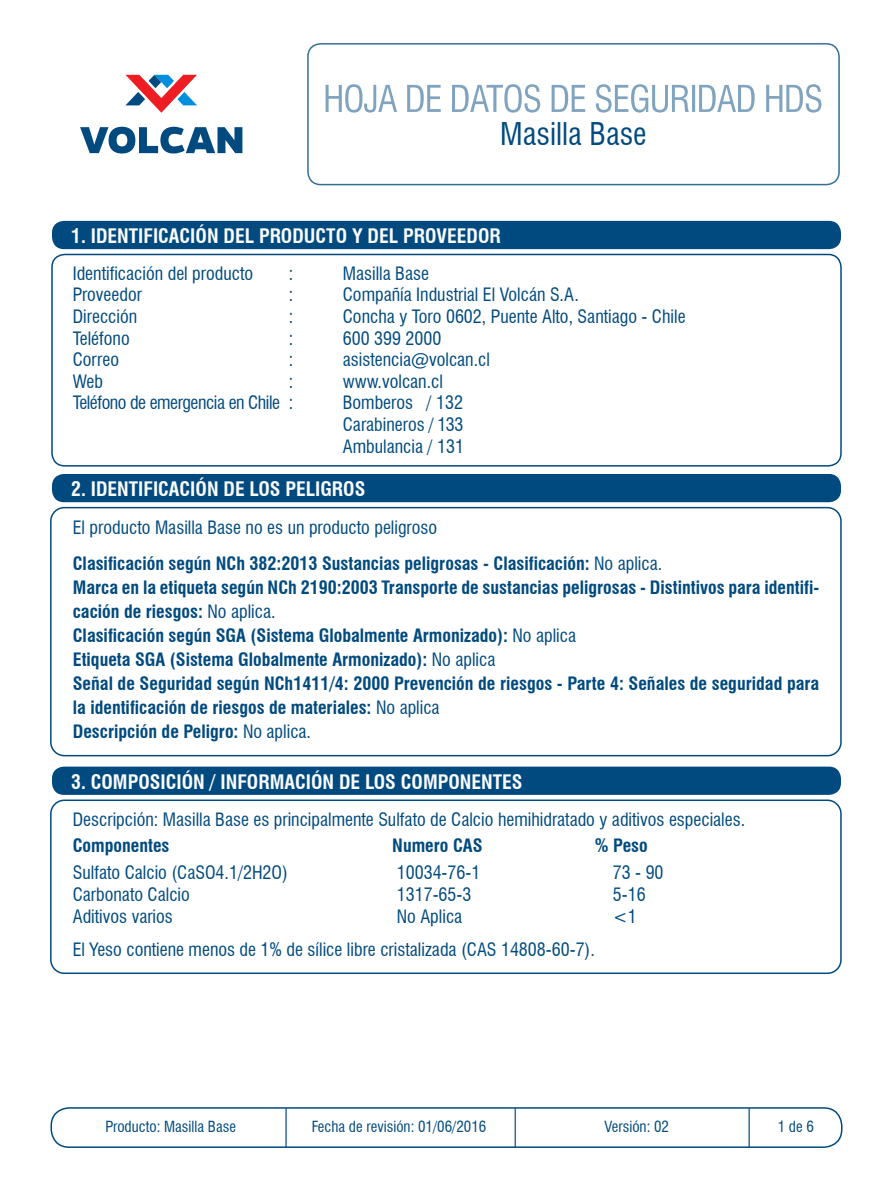
<style>
.page{position:relative;width:893px;height:1191px;background:#fff}
.page>*{position:absolute;margin:0;border:0;box-sizing:border-box;transform-origin:0 0}
.t1{font:condensed 30.6px "Swiss 721 BT";color:#004a7f}
.t2{font:700 condensed 19.5px "Swiss 721 BT";color:#fbfbfc}
.t3{font:700 condensed 18px/24px "Swiss 721 BT";color:#004a7f}
.t4{font:condensed 18px/21.6px "Swiss 721 BT";color:#004a7f;text-align:justify}
.t5{font:condensed 18px "Swiss 721 BT";letter-spacing:-.025em;color:#004a7f}
.t6{font:condensed 15px "Swiss 721 BT";color:#004a7f}
.s1{font-weight:400}
</style>
<div class="page">
<div style="left:50px;top:507px;width:792px;height:249px;border:2px solid #004a7f;border-radius:14px"></div>
<div style="left:50px;top:1107px;width:792px;height:41px;border:2px solid #004a7f;border-radius:18px"></div>
<hr style="left:285px;top:1108px;width:2px;height:39px;background:#004a7f">
<hr style="left:514px;top:1108px;width:2px;height:39px;background:#004a7f">
<hr style="left:748px;top:1108px;width:2px;height:39px;background:#004a7f">
<div style="left:51px;top:254px;width:791px;height:212px;border:2px solid #004a7f;border-radius:13px"></div>
<div style="left:52px;top:221px;width:789px;height:28px;background:#004a7f;border-radius:12px"></div>
<div style="left:52px;top:474px;width:789px;height:28px;background:#004a7f;border-radius:12px"></div>
<div style="left:50px;top:799px;width:792px;height:175px;border:2px solid #004a7f;border-radius:14px"></div>
<div style="left:52px;top:766px;width:789px;height:29px;background:#004a7f;border-radius:12px"></div>
<div style="left:307px;top:43px;width:533px;height:142px;border:2px solid #004a7f;border-radius:13px"></div>
<svg style="left:326px;top:84px;width:495px;height:29px"></svg>
<svg style="left:125px;top:75px;width:72px;height:38px"></svg>
<svg style="left:80px;top:127px;width:162px;height:26px"></svg>
<h1 class="t1" style="left:500px;top:115px;width:148px">Masilla Base</h1>
<p class="t2" style="left:71px;top:224px;width:431px">1. IDENTIFICACIÓN DEL PRODUCTO Y DEL PROVEEDOR</p>
<p class="t4" style="left:73px;top:262px;width:182px">Identificación del producto</p>
<p class="t4" style="left:289px;top:262px;width:6px">:</p>
<p class="t4" style="left:343px;top:262px;width:88px">Masilla Base</p>
<p class="t4" style="left:73px;top:284px;width:71px">Proveedor</p>
<p class="t4" style="left:289px;top:284px;width:6px">:</p>
<p class="t4" style="left:343px;top:284px;width:238px">Compañía Industrial El Volcán S.A.</p>
<p class="t4" style="left:73px;top:306px;width:66px">Dirección</p>
<p class="t4" style="left:289px;top:306px;width:6px">:</p>
<p class="t4" style="left:343px;top:306px;width:344px">Concha y Toro 0602, Puente Alto, Santiago - Chile</p>
<p class="t4" style="left:73px;top:327px;width:58px">Teléfono</p>
<p class="t4" style="left:289px;top:327px;width:6px">:</p>
<p class="t4" style="left:343px;top:327px;width:100px">600 399 2000</p>
<p class="t4" style="left:73px;top:349px;width:48px">Correo</p>
<p class="t4" style="left:289px;top:349px;width:6px">:</p>
<p class="t4" style="left:343px;top:349px;width:149px">asistencia@volcan.cl</p>
<p class="t4" style="left:73px;top:370px;width:32px">Web</p>
<p class="t4" style="left:289px;top:370px;width:6px">:</p>
<p class="t4" style="left:343px;top:370px;width:102px">www.volcan.cl</p>
<p class="t5" style="left:73px;top:392px;width:222px">Teléfono de emergencia en Chile :</p>
<p class="t4" style="left:343px;top:392px;width:123px">Bomberos / 132<br>Carabineros / 133<br>Ambulancia / 131</p>
<p class="t2" style="left:71px;top:477px;width:296px">2. IDENTIFICACIÓN DE LOS PELIGROS</p>
<p class="t3" style="left:73px;top:509px;width:591px;line-height:36.6px"><span class="s1">El producto Masilla Base no es un producto peligroso<br></span>Clasificación según NCh 382:2013 Sustancias peligrosas - Clasificación: <span class="s1">No aplica.</span></p>
<p class="t3" style="left:73px;top:575px;width:748px">Marca en la etiqueta según NCh 2190:2003 Transporte de sustancias peligrosas - Distintivos para identifi&shy;cación de riesgos: <span class="s1">No aplica.<br></span>Clasificación según SGA (Sistema Globalmente Armonizado): <span class="s1">No aplica<br></span>Etiqueta SGA (Sistema Globalmente Armonizado): <span class="s1">No aplica<br></span>Señal de Seguridad según NCh1411/4: 2000 Prevención de riesgos - Parte 4: Señales de seguridad para la identificación de riesgos de materiales: <span class="s1">No aplica<br></span>Descripción de Peligro: <span class="s1">No aplica.</span></p>
<p class="t2" style="left:71px;top:770px;width:453px">3. COMPOSICIÓN / INFORMACIÓN DE LOS COMPONENTES</p>
<p class="t4" style="left:73px;top:809px;width:674px">Descripción: Masilla Base es principalmente Sulfato de Calcio hemihidratado y aditivos especiales.</p>
<p class="t3" style="left:73px;top:833px;width:98px">Componentes</p>
<p class="t3" style="left:392px;top:833px;width:92px">Numero CAS</p>
<p class="t3" style="left:595px;top:833px;width:54px">% Peso</p>
<p class="t4" style="left:73px;top:862px;width:217px">Sulfato Calcio (CaSO4.1/2H2O)</p>
<p class="t4" style="left:397px;top:862px;width:85px">10034-76-1</p>
<p class="t4" style="left:613px;top:862px;width:52px">73 - 90</p>
<p class="t4" style="left:73px;top:883px;width:119px">Carbonato Calcio</p>
<p class="t4" style="left:397px;top:883px;width:76px">1317-65-3</p>
<p class="t4" style="left:613px;top:883px;width:34px">5-16</p>
<p class="t4" style="left:73px;top:905px;width:102px">Aditivos varios</p>
<p class="t4" style="left:397px;top:905px;width:67px">No Aplica</p>
<p class="t4" style="left:613px;top:905px;width:25px">&lt;1</p>
<p class="t4" style="left:73px;top:938px;width:524px">El Yeso contiene menos de 1% de sílice libre cristalizada (CAS 14808-60-7).</p>
<p class="t6" style="left:105px;top:1118px;width:132px">Producto: Masilla Base</p>
<p class="t6" style="left:312px;top:1118px;width:176px">Fecha de revisión: 01/06/2016</p>
<p class="t6" style="left:604px;top:1118px;width:66px">Versión: 02</p>
<p class="t6" style="left:778px;top:1118px;width:38px">1 de 6</p>
</div>
